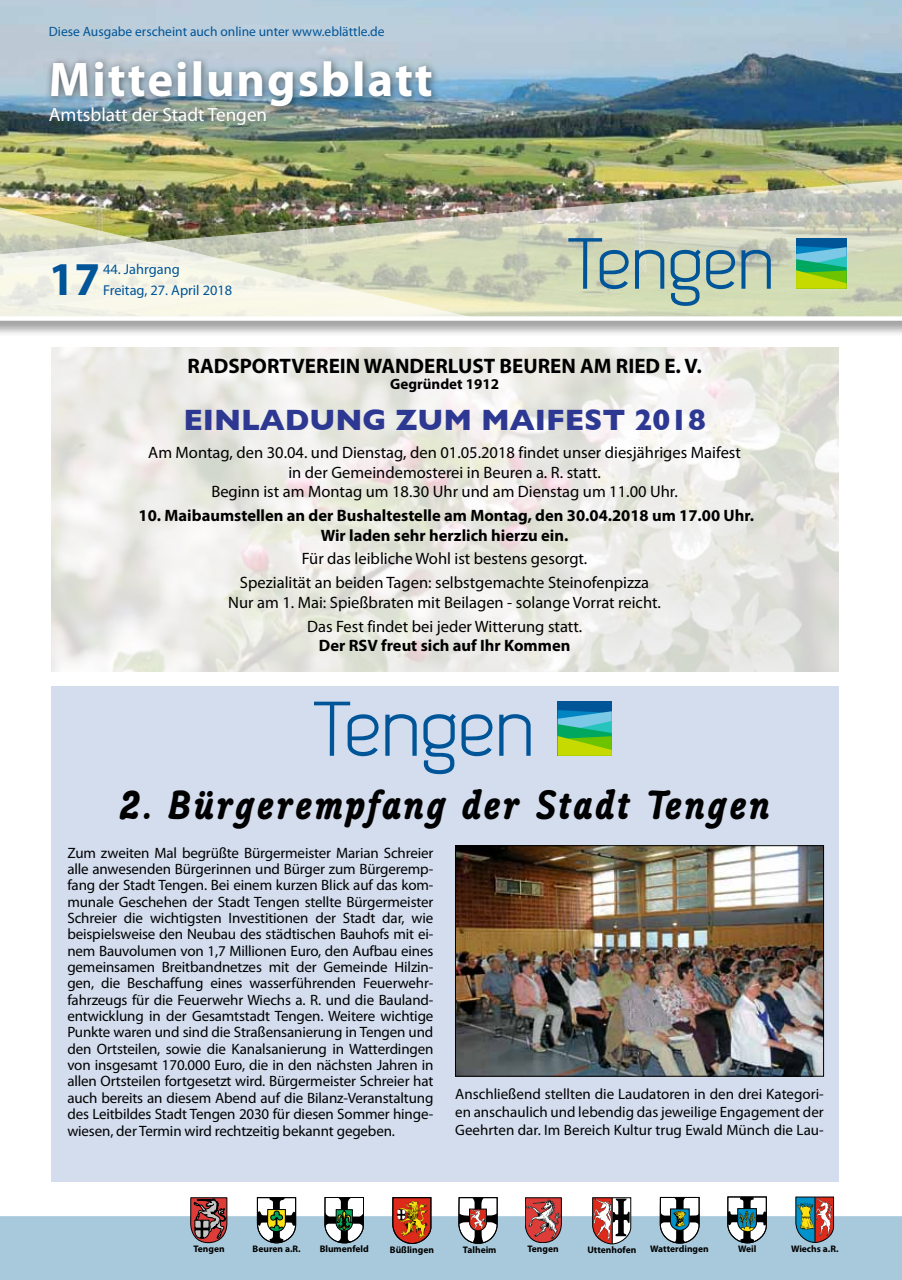
<style>
.page{position:relative;width:902px;height:1280px;background:#fff}
.page>*{position:absolute;margin:0;border:0;box-sizing:border-box;transform-origin:0 0}
.t1{font:700 48.9px "Myriad Pro";letter-spacing:.04em;color:#fff}
.t2{font:700 47.25px "Myriad Pro";color:#005598}
.t3{font:700 40.5px "Poppl College One BQ";letter-spacing:.08em;color:#000}
.t4{font:700 30px "Gill Sans";color:#2d3892}
.t5{font:700 21px "Myriad Pro";color:#000}
.t6{font:19.2px "Myriad Pro";color:#fff}
.t7{font:16.5px/19.5px "Myriad Pro";color:#000;text-align:center}
.t8{font:700 16.5px/19.5px "Myriad Pro";color:#000;text-align:center}
.t9{font:15px/16.4px "Myriad Pro";letter-spacing:-.005em;color:#000;text-align:justify}
.t10{font:700 15px "Myriad Pro";color:#000}
.t11{font:14.4px/21px "Myriad Pro";color:#005598}
.t12{font:13.5px "Myriad Pro";color:#005598}
.t13{font:700 9.45px "Myriad Pro";color:#000}
</style>
<div class="page">
<div style="left:0;top:0;width:901px;height:337px;background:#000;opacity:.36"></div>
<img style="left:0;top:0;width:901px;height:321px">
<img style="left:0;top:180px;width:901px;height:137px">
<img style="left:0;top:207px;width:471px;height:110px">
<div style="left:796px;top:238px;width:50px;height:51px;background:#005598"></div>
<svg style="left:796px;top:246px;width:50px;height:43px;background:#63bc66"></svg>
<svg style="left:568px;top:238px;width:96px;height:51px;background:#a1b9b0"></svg>
<svg style="left:670px;top:250px;width:30px;height:56px;background:#82a7aa"></svg>
<svg style="left:706px;top:250px;width:64px;height:39px;background:#8babab"></svg>
<div style="left:45px;top:55px;width:396px;height:61px;background:#000;opacity:.56"></div>
<div style="left:0;top:1213px;width:901px;height:67px;background:#a7c9db"></div>
<svg style="left:257px;top:1197px;width:39px;height:46px"></svg>
<svg style="left:324px;top:1197px;width:40px;height:46px"></svg>
<svg style="left:392px;top:1197px;width:39px;height:47px;background:#ae5229"></svg>
<svg style="left:458px;top:1197px;width:39px;height:47px"></svg>
<svg style="left:592px;top:1197px;width:39px;height:47px"></svg>
<hr style="left:612px;top:1198px;width:1px;height:46px;background:#000">
<svg style="left:659px;top:1197px;width:40px;height:46px"></svg>
<svg style="left:727px;top:1196px;width:39px;height:47px"></svg>
<svg style="left:795px;top:1196px;width:39px;height:47px;background:#83776d"></svg>
<hr style="left:814px;top:1197px;width:1px;height:45px;background:#000">
<svg style="left:190px;top:1197px;width:37px;height:46px;background:#874f4f"></svg>
<svg style="left:525px;top:1197px;width:36px;height:46px;background:#ad5655"></svg>
<div style="left:51px;top:687px;width:787px;height:495px;background:#d3ddee"></div>
<img style="left:51px;top:347px;width:787px;height:325px">
<div style="left:557px;top:702px;width:54px;height:54px;background:#005598"></div>
<svg style="left:557px;top:710px;width:54px;height:46px;background:#62bc67"></svg>
<svg style="left:314px;top:702px;width:102px;height:54px"></svg>
<svg style="left:423px;top:714px;width:107px;height:60px"></svg>
<img style="left:457px;top:847px;width:364px;height:227px">
<div style="left:455px;top:845px;width:368px;height:231px;border:1px solid #000"></div>
<p class="t12" style="left:49px;top:24px;width:337px">Diese Ausgabe erscheint auch online unter www.eblättle.de</p>
<h1 class="t1" style="left:49px;top:48px;width:385px">Mitteilungsblatt</h1>
<p class="t6" style="left:49px;top:103px;width:220px">Amtsblatt der Stadt Tengen</p>
<h2 class="t2" style="left:49px;top:248px;width:53px">17</h2>
<p class="t11" style="left:103px;top:258px;width:130px">44. Jahrgang<br>Freitag, 27. April 2018</p>
<h3 class="t5" style="left:187px;top:352px;width:516px">RADSPORTVEREIN WANDERLUST BEUREN AM RIED E. V.</h3>
<p class="t10" style="left:390px;top:374px;width:110px">Gegründet 1912</p>
<h3 class="t4" style="left:183px;top:403px;width:524px">EINLADUNG ZUM MAIFEST 2018</h3>
<p class="t7" style="left:148px;top:443px;width:594px">Am Montag, den 30.04. und Dienstag, den 01.05.2018 findet unser diesjähriges Maifest in der Gemeindemosterei in Beuren a. R. statt.<br>Beginn ist am Montag um 18.30 Uhr und am Dienstag um 11.00 Uhr.</p>
<p class="t8" style="left:139px;top:505px;width:617px">10. Maibaumstellen an der Bushaltestelle am Montag, den 30.04.2018 um 17.00 Uhr.<br>Wir laden sehr herzlich hierzu ein.</p>
<p class="t7" style="left:240px;top:547px;width:411px;line-height:23.7px">Für das leibliche Wohl ist bestens gesorgt.<br>Spezialität an beiden Tagen: selbstgemachte Steinofenpizza</p>
<p class="t7" style="left:228px;top:590px;width:434px;line-height:23.7px">Nur am 1. Mai: Spießbraten mit Beilagen - solange Vorrat reicht.<br>Das Fest findet bei jeder Witterung statt.</p>
<p class="t8" style="left:319px;top:635px;width:253px">Der RSV freut sich auf Ihr Kommen</p>
<h3 class="t3" style="left:120px;top:782px;width:651px">2. Bürgerempfang der Stadt Tengen</h3>
<p class="t9" style="left:67px;top:844px;width:367px">Zum zweiten Mal begrüßte Bürgermeister Marian Schreier alle anwesenden Bürgerinnen und Bürger zum Bürgeremp&shy;fang der Stadt Tengen. Bei einem kurzen Blick auf das kom&shy;munale Geschehen der Stadt Tengen stellte Bürgermeister Schreier die wichtigsten Investitionen der Stadt dar, wie beispielsweise den Neubau des städtischen Bauhofs mit ei&shy;nem Bauvolumen von 1,7 Millionen Euro, den Aufbau eines gemeinsamen Breitbandnetzes mit der Gemeinde Hilzin&shy;gen, die Beschaffung eines wasserführenden Feuerwehr&shy;fahrzeugs für die Feuerwehr Wiechs a. R. und die Bauland&shy;entwicklung in der Gesamtstadt Tengen. Weitere wichtige Punkte waren und sind die Straßensanierung in Tengen und den Ortsteilen, sowie die Kanalsanierung in Watterdingen von insgesamt 170.000 Euro, die in den nächsten Jahren in allen Ortsteilen fortgesetzt wird. Bürgermeister Schreier hat auch bereits an diesem Abend auf die Bilanz-Veranstaltung des Leitbildes Stadt Tengen 2030 für diesen Sommer hinge&shy;wiesen, der Termin wird rechtzeitig bekannt gegeben.</p>
<p class="t9" style="left:455px;top:1084px;width:370px;line-height:18.3px">Anschließend stellten die Laudatoren in den drei Kategori&shy;en anschaulich und lebendig das jeweilige Engagement der Geehrten dar. Im Bereich Kultur trug Ewald Münch die Lau-</p>
<p class="t13" style="left:193px;top:1243px;width:33px">Tengen</p>
<p class="t13" style="left:252px;top:1243px;width:50px">Beuren a.R.</p>
<p class="t13" style="left:320px;top:1243px;width:51px">Blumenfeld</p>
<p class="t13" style="left:390px;top:1243px;width:45px">Büßlingen</p>
<p class="t13" style="left:463px;top:1243px;width:35px">Talheim</p>
<p class="t13" style="left:527px;top:1243px;width:33px">Tengen</p>
<p class="t13" style="left:587px;top:1244px;width:50px">Uttenhofen</p>
<p class="t13" style="left:650px;top:1243px;width:60px">Watterdingen</p>
<p class="t13" style="left:738px;top:1243px;width:20px">Weil</p>
<p class="t13" style="left:791px;top:1242px;width:49px">Wiechs a.R.</p>
</div>
